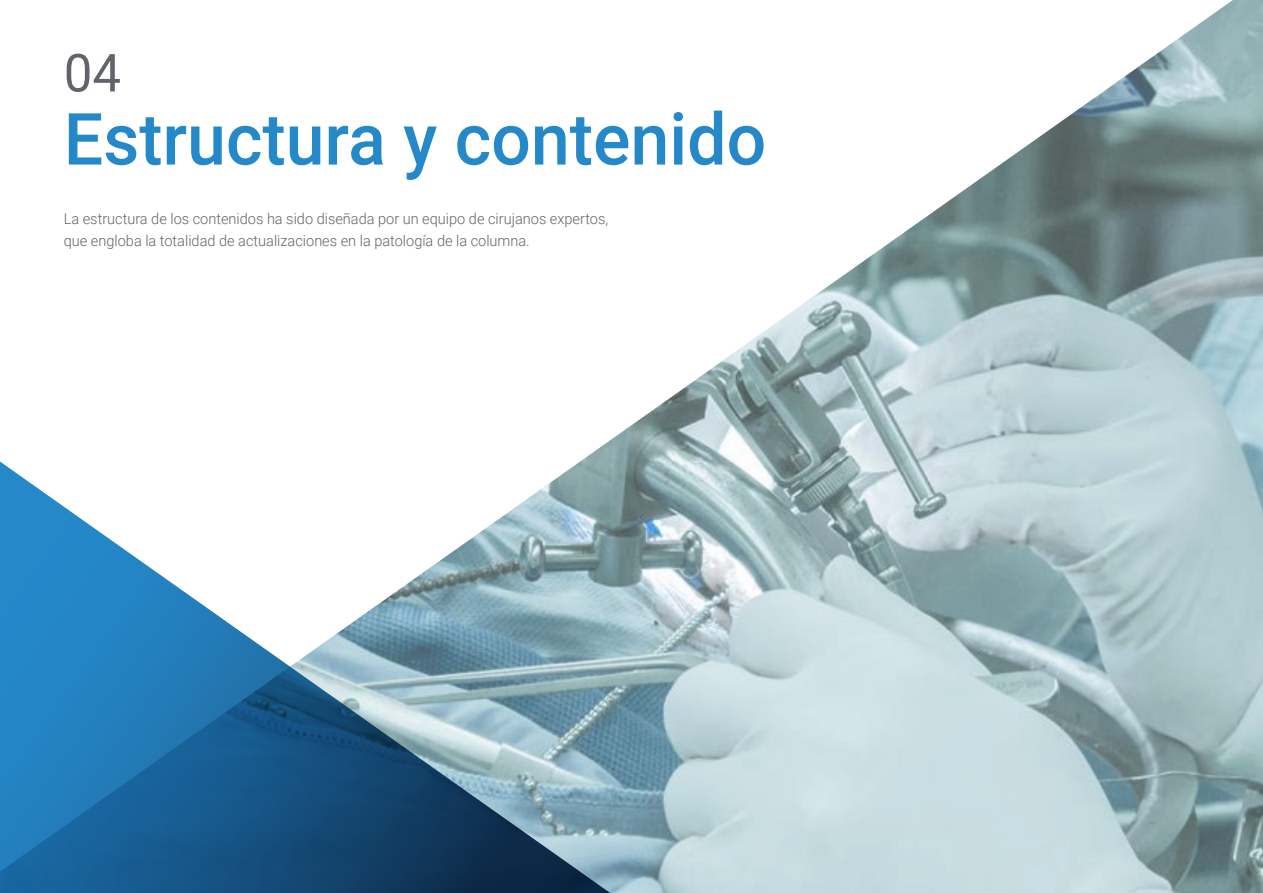
<style>
.page{position:relative;width:1263px;height:893px;background:#fff}
.page>*{position:absolute;margin:0;border:0;box-sizing:border-box;transform-origin:0 0}
.t1{font:500 72px "Roboto";color:#2488c9}
.t2{font:52.5px "Roboto";color:#61646a}
.t3{font:300 15px/22.5px "Roboto";color:#61646a}
</style>
<div class="page">
<img style="left:602px;top:0;width:661px;height:893px">
<svg style="left:0;top:446px;width:640px;height:447px"></svg>
<h2 class="t2" style="left:64px;top:36px;width:59px">04</h2>
<h1 class="t1" style="left:64px;top:89px;width:704px">Estructura y contenido</h1>
<p class="t3" style="left:64px;top:207px;width:546px">La estructura de los contenidos ha sido diseñada por un equipo de cirujanos expertos, que engloba la totalidad de actualizaciones en la patología de la columna.</p>
</div>
